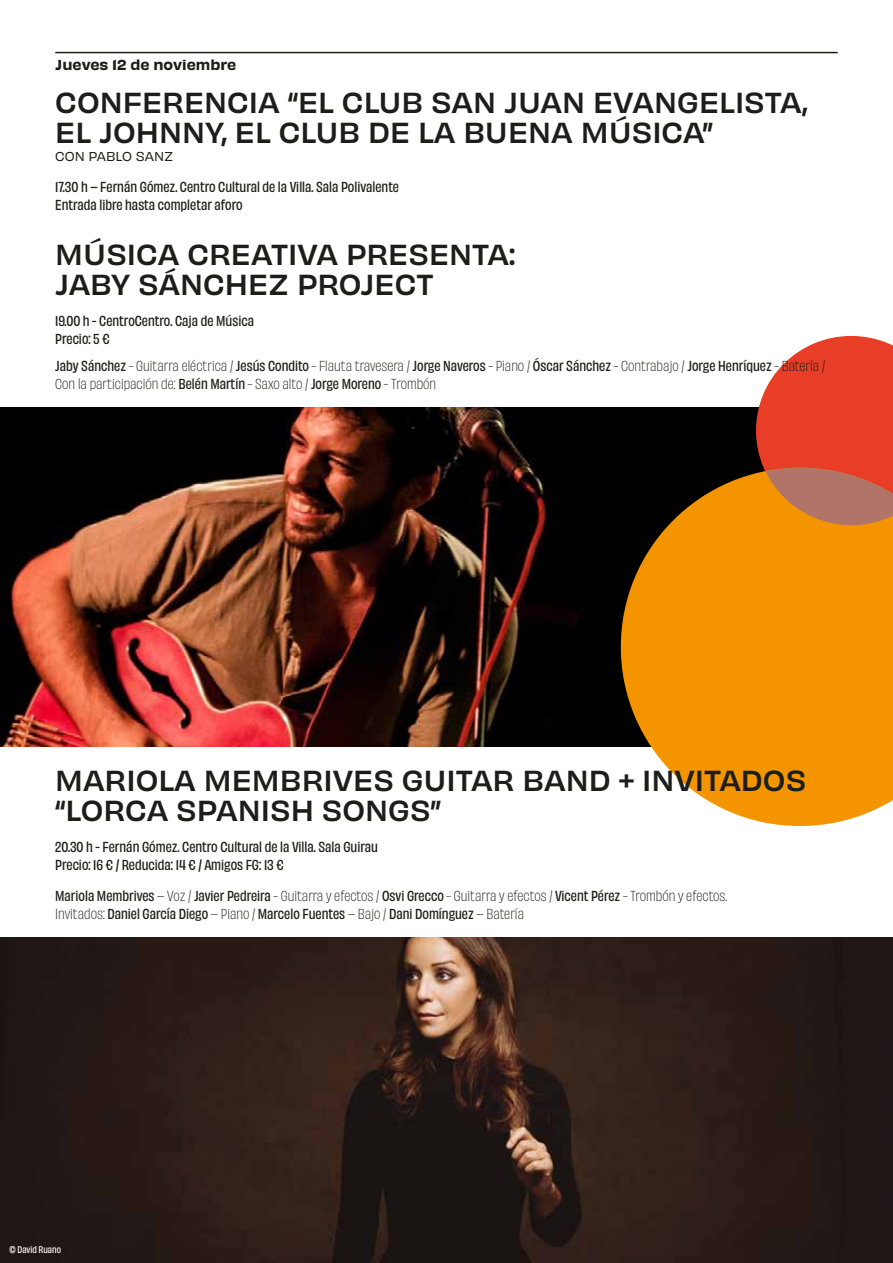
<style>
.page{position:relative;width:893px;height:1263px;background:#fff}
.page>*{position:absolute;margin:0;border:0;box-sizing:border-box;transform-origin:0 0}
.t1{font:500 27px/30px "Obviously";color:#1d1d1b}
.t2{font:13.5px/18px "Obviously Narw Lght";color:#1d1d1b}
.t3{font:13.5px/18px "Obviously Narw Medi";color:#1d1d1b}
.t4{font:13.5px "Obviously Semi";color:#1d1d1b}
.t5{font:12px "Obviously";color:#1d1d1b}
.t6{font:9px "Obviously Narw Medi";color:#fff}
.s1{font-family:"Obviously Narw Medi"}
.s2{font-family:"Obviously Narw Lght"}
</style>
<div class="page">
<img style="left:0;top:407px;width:756px;height:339px">
<svg style="left:621px;top:468px;width:272px;height:358px;background:#df8f12"></svg>
<svg style="left:756px;top:336px;width:137px;height:189px;background:#de5d42"></svg>
<hr style="left:55px;top:52px;width:783px;height:1px;background:#1d1d1b">
<img style="left:0;top:938px;width:893px;height:325px">
<p class="t4" style="left:55px;top:54px;width:183px">Jueves 12 de noviembre</p>
<h1 class="t1" style="left:55px;top:85px;width:754px">CONFERENCIA “EL CLUB SAN JUAN EVANGELISTA,<br>EL JOHNNY, EL CLUB DE LA BUENA MÚSICA”</h1>
<p class="t5" style="left:55px;top:147px;width:120px">CON PABLO SANZ</p>
<p class="t3" style="left:55px;top:177px;width:345px">17.30 h – Fernán Gómez. Centro Cultural de la Villa. Sala Polivalente<br>Entrada libre hasta completar aforo</p>
<h1 class="t1" style="left:55px;top:238px;width:462px">MÚSICA CREATIVA PRESENTA:<br>JABY SÁNCHEZ PROJECT</h1>
<p class="t3" style="left:55px;top:311px;width:200px">19.00 h - CentroCentro. Caja de Música<br>Precio: 5 €</p>
<p class="t2" style="left:55px;top:355px;width:771px"><span class="s1">Jaby Sánchez</span> - Guitarra eléctrica / <span class="s1">Jesús Condito</span> - Flauta travesera / <span class="s1">Jorge Naveros</span> - Piano / <span class="s1">Óscar Sánchez</span> - Contrabajo / <span class="s1">Jorge Henríquez</span> - Batería /<br>Con la participación de: <span class="s1">Belén Martín</span> - Saxo alto / <span class="s1">Jorge Moreno</span> - Trombón</p>
<h1 class="t1" style="left:55px;top:764px;width:752px">MARIOLA MEMBRIVES GUITAR BAND + INVITADOS “LORCA SPANISH SONGS”</h1>
<p class="t3" style="left:55px;top:837px;width:324px">20.30 h - Fernán Gómez. Centro Cultural de la Villa. Sala Guirau<br>Precio: 16 € / Reducida: 14 € / Amigos FG: 13 €</p>
<p class="t2" style="left:55px;top:886px;width:673px"><span class="s1">Mariola Membrives</span> – Voz / <span class="s1">Javier Pedreira</span> - Guitarra y efectos / <span class="s1">Osvi Grecco</span> - Guitarra y efectos / <span class="s1">Vicent Pérez</span> - Trombón y efectos.</p>
<p class="t3" style="left:55px;top:904px;width:470px"><span class="s2">Invitados:</span> Daniel García Diego <span class="s2">– Piano /</span> Marcelo Fuentes <span class="s2">– Bajo /</span> Dani Domínguez <span class="s2">– Batería</span></p>
<p class="t6" style="left:10px;top:1243px;width:53px">© David Ruano</p>
</div>
